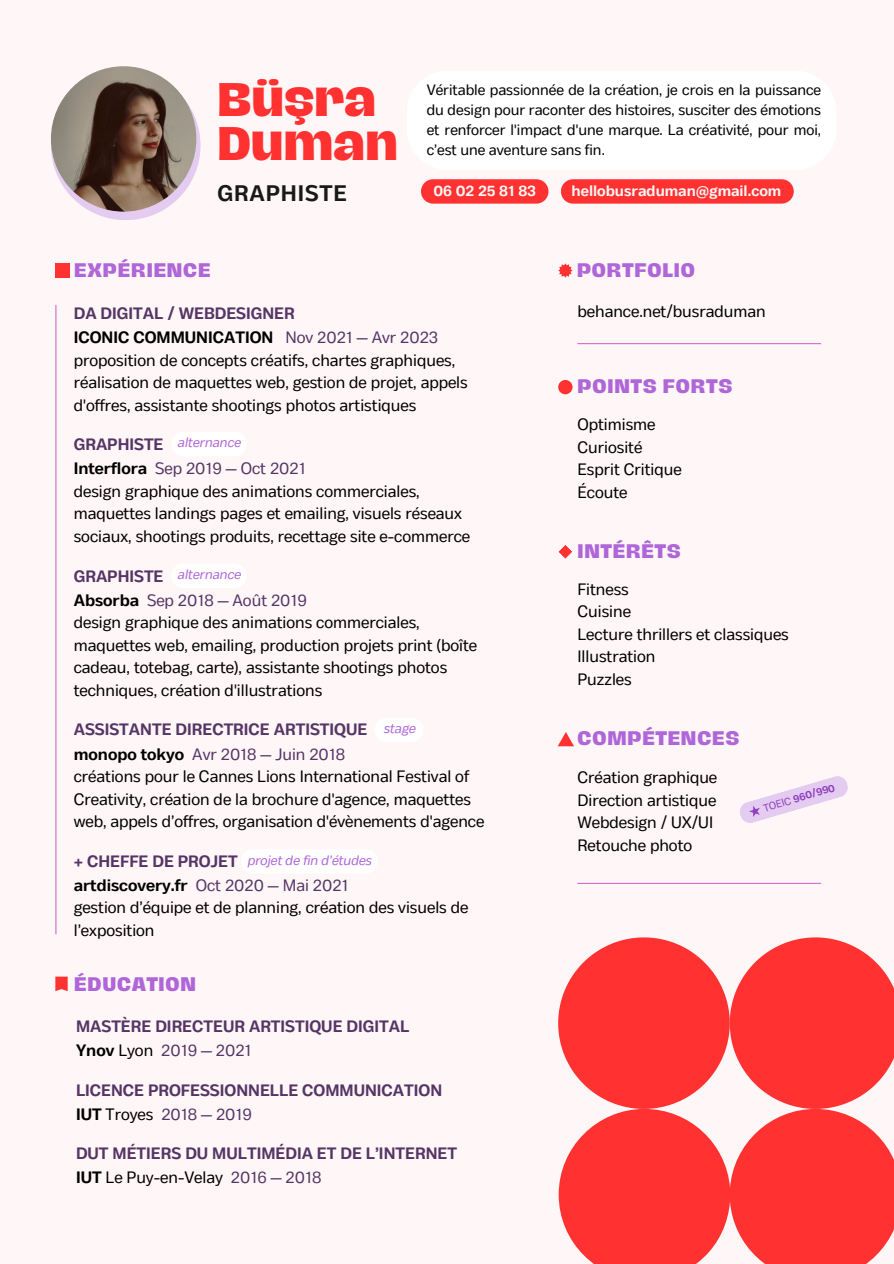
<style>
.page{position:relative;width:894px;height:1264px;background:#fff}
.page>*{position:absolute;margin:0;border:0;box-sizing:border-box;transform-origin:0 0}
.t1{font:800 43.2px/43.8px "Hagrid";letter-spacing:-.01em;color:#ff3131}
.t2{font:700 22.5px "Body Text";letter-spacing:.04em;color:#191919}
.t3{font:800 18px "Hagrid";letter-spacing:.05em;color:#af66d8}
.t4{font:16.5px/22.5px "Body Text";color:#000}
.t5{font:700 16.5px "Body Text";color:#553566}
.t6{font:16.5px "Body Text";color:#553566}
.t7{font:700 16.5px "Body Text";color:#000}
.t8{font:15px/20.2px "Body Text";color:#000;text-align:justify}
.t9{font:700 15px "Body Text";color:#fff7f7}
.t10{font:italic 13.5px "Body Text";color:#af66d8}
.t11{font:700 10.5px "Body Text";color:#8f3ebd}
.s1{font-weight:400;color:#553566}
.s2{font-weight:700;color:#000}
.s3{color:#000}
.s4{font-weight:700}
.s5{color:#553566}
.s6{font-weight:400}
</style>
<div class="page">
<div style="left:0;top:0;width:893px;height:1263px;background:#fff7f7"></div>
<hr style="left:577px;top:882px;width:243px;height:2px;background:#d46bca">
<hr style="left:577px;top:343px;width:243px;height:1px;background:#d46bca">
<hr style="left:55px;top:305px;width:1px;height:629px;background:#d46bca">
<svg style="left:558px;top:937px;width:136px;height:171px"></svg>
<svg style="left:694px;top:937px;width:199px;height:171px;fill:#ff3131"></svg>
<svg style="left:558px;top:1108px;width:335px;height:155px;fill:#ff3131"></svg>
<div style="left:51px;top:71px;width:149px;height:149px;background:#e4ccf1;border-radius:50%"></div>
<img style="left:51px;top:66px;width:145px;height:146px;border-radius:50%">
<div style="left:55px;top:263px;width:15px;height:15px;background:#ff3131"></div>
<svg style="left:558px;top:545px;width:14px;height:14px"></svg>
<div style="left:558px;top:380px;width:14px;height:14px;background:#ff3131;border-radius:50%"></div>
<svg style="left:558px;top:732px;width:16px;height:14px"></svg>
<svg style="left:558px;top:263px;width:14px;height:15px"></svg>
<svg style="left:740px;top:776px;width:107px;height:47px"></svg>
<svg style="left:421px;top:179px;width:127px;height:25px;background:#ff3d3d"></svg>
<svg style="left:561px;top:179px;width:232px;height:25px;background:#ff3939"></svg>
<svg style="left:55px;top:976px;width:13px;height:15px"></svg>
<p class="t1" style="left:217px;top:78px;width:182px">Büşra<br>Duman</p>
<p class="t2" style="left:217px;top:180px;width:131px">GRAPHISTE</p>
<p class="t8" style="left:426px;top:80px;width:396px">Véritable passionnée de la création, je crois en la puissance du design pour raconter des histoires, susciter des émotions et renforcer l'impact d'une marque. La créativité, pour moi, c’est une aventure sans fin.</p>
<p class="t9" style="left:433px;top:182px;width:104px">06 02 25 81 83</p>
<p class="t9" style="left:571px;top:182px;width:211px">hellobusraduman@gmail.com</p>
<p class="t3" style="left:74px;top:261px;width:138px">EXPÉRIENCE</p>
<p class="t3" style="left:577px;top:261px;width:119px">PORTFOLIO</p>
<p class="t5" style="left:74px;top:304px;width:222px">DA DIGITAL / WEBDESIGNER</p>
<p class="t7" style="left:74px;top:328px;width:366px">ICONIC COMMUNICATION <span class="s1">Nov 2021 — Avr 2023</span></p>
<p class="t4" style="left:74px;top:350px;width:395px">proposition de concepts créatifs, chartes graphiques, réalisation de maquettes web, gestion de projet, appels d'offres, assistante shootings photos artistiques</p>
<p class="t5" style="left:74px;top:435px;width:91px">GRAPHISTE</p>
<p class="t10" style="left:177px;top:434px;width:65px">alternance</p>
<p class="t6" style="left:74px;top:459px;width:233px"><span class="s2">Interflora</span> Sep 2019 — Oct 2021</p>
<p class="t4" style="left:74px;top:481px;width:398px">design graphique des animations commerciales, maquettes landings pages et emailing, visuels réseaux sociaux, shootings produits, recettage site e-commerce</p>
<p class="t5" style="left:74px;top:566px;width:91px">GRAPHISTE</p>
<p class="t10" style="left:177px;top:566px;width:65px">alternance</p>
<p class="t6" style="left:74px;top:590px;width:234px"><span class="s2">Absorba</span> Sep 2018 — Août 2019</p>
<p class="t4" style="left:74px;top:612px;width:405px">design graphique des animations commerciales, maquettes web, emailing, production projets print (boîte cadeau, totebag, carte), assistante shootings photos techniques, création d'illustrations</p>
<p class="t5" style="left:74px;top:720px;width:295px">ASSISTANTE DIRECTRICE ARTISTIQUE</p>
<p class="t10" style="left:383px;top:721px;width:33px">stage</p>
<p class="t6" style="left:74px;top:744px;width:273px"><span class="s2">monopo tokyo</span> Avr 2018 — Juin 2018</p>
<p class="t4" style="left:74px;top:766px;width:412px">créations pour le Cannes Lions International Festival of<br>Creativity, création de la brochure d'agence, maquettes web, appels d’offres, organisation d'évènements d'agence</p>
<p class="t5" style="left:74px;top:851px;width:165px">+ CHEFFE DE PROJET</p>
<p class="t10" style="left:247px;top:852px;width:126px">projet de fin d’études</p>
<p class="t7" style="left:74px;top:875px;width:276px">artdiscovery.fr <span class="s1">Oct 2020 — Mai 2021</span></p>
<p class="t4" style="left:74px;top:897px;width:396px">gestion d’équipe et de planning, création des visuels de l’exposition</p>
<p class="t3" style="left:74px;top:974px;width:123px">ÉDUCATION</p>
<p class="t5" style="left:76px;top:1016px;width:334px">MASTÈRE DIRECTEUR ARTISTIQUE DIGITAL</p>
<p class="t6" style="left:76px;top:1040px;width:177px"><span class="s2">Ynov</span> <span class="s3">Lyon</span> 2019 — 2021</p>
<p class="t5" style="left:76px;top:1080px;width:367px">LICENCE PROFESSIONNELLE COMMUNICATION</p>
<p class="t6" style="left:76px;top:1104px;width:177px"><span class="s2">IUT</span> <span class="s3">Troyes</span> 2018 — 2019</p>
<p class="t5" style="left:76px;top:1143px;width:382px">DUT MÉTIERS DU MULTIMÉDIA ET DE L’INTERNET</p>
<p class="t4" style="left:76px;top:1167px;width:247px"><span class="s4">IUT</span> Le Puy-en-Velay <span class="s5">2016 — 2018</span></p>
<p class="t4" style="left:577px;top:301px;width:190px">behance.net/busraduman</p>
<p class="t3" style="left:577px;top:377px;width:156px">POINTS FORTS</p>
<p class="t4" style="left:577px;top:414px;width:79px">Optimisme</p>
<p class="t4" style="left:577px;top:437px;width:66px">Curiosité</p>
<p class="t4" style="left:577px;top:459px;width:106px">Esprit Critique</p>
<p class="t4" style="left:577px;top:482px;width:51px">Écoute</p>
<p class="t3" style="left:577px;top:542px;width:105px">INTÉRÊTS</p>
<p class="t4" style="left:577px;top:579px;width:53px">Fitness</p>
<p class="t4" style="left:577px;top:601px;width:55px">Cuisine</p>
<p class="t4" style="left:577px;top:624px;width:213px">Lecture thrillers et classiques</p>
<p class="t4" style="left:577px;top:646px;width:79px">Illustration</p>
<p class="t4" style="left:577px;top:669px;width:56px">Puzzles</p>
<p class="t3" style="left:577px;top:729px;width:163px">COMPÉTENCES</p>
<p class="t4" style="left:577px;top:767px;width:141px">Création graphique</p>
<p class="t4" style="left:577px;top:790px;width:140px">Direction artistique</p>
<p class="t4" style="left:577px;top:812px;width:137px">Webdesign / UX/UI</p>
<p class="t4" style="left:577px;top:835px;width:116px">Retouche photo</p>
<p class="t11" style="left:761px;top:802px;width:76px;rotate:-17deg"><span class="s6">TOEIC</span> 960/990</p>
</div>
